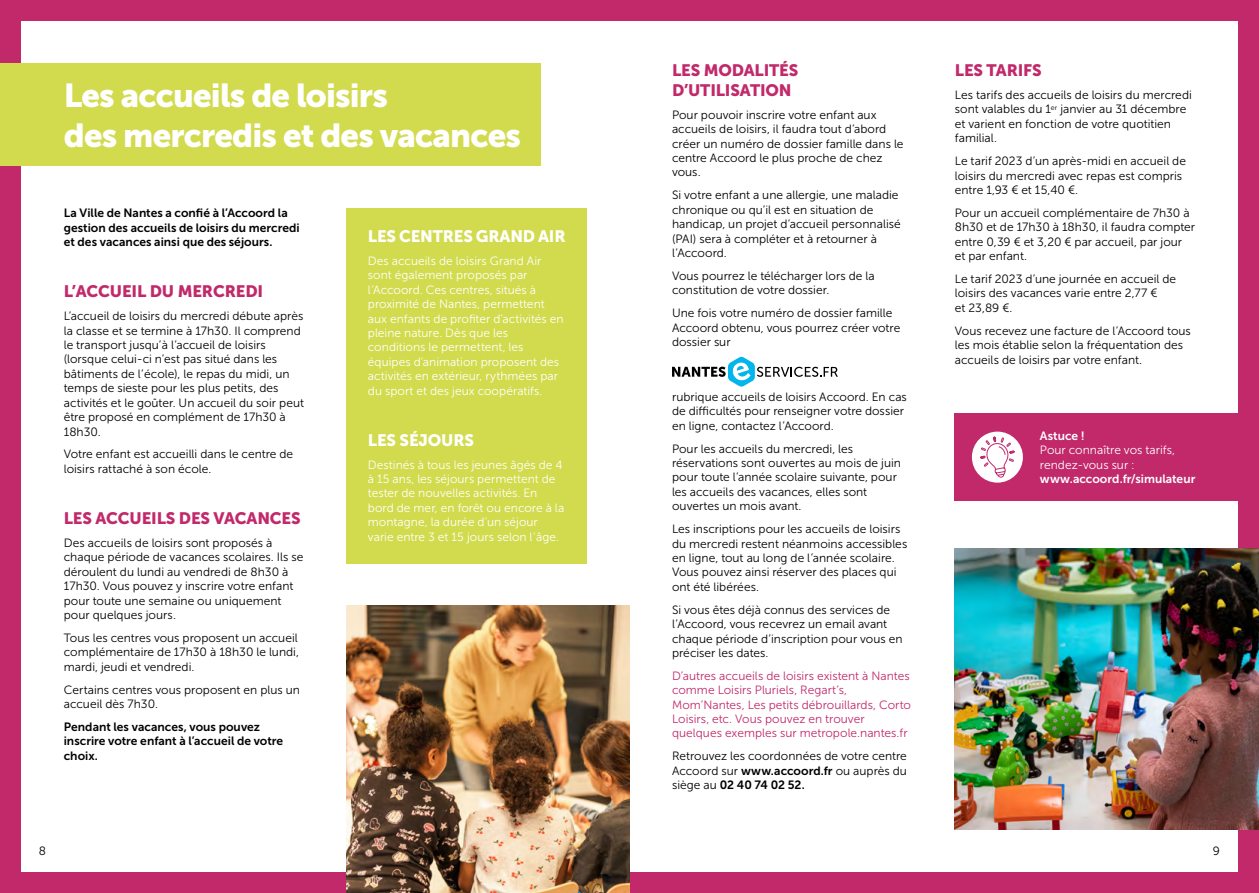
<style>
.page{position:relative;width:1259px;height:893px;background:#c1296b}
.page>*{position:absolute;margin:0;border:0;box-sizing:border-box;transform-origin:0 0}
.t1{font:33px/39.6px "Museo Sans 900";letter-spacing:-.025em;color:#fff}
.t2{font:16.5px/19.8px "Museo Sans 900";letter-spacing:-.01em;color:#c1296b}
.t3{font:16.5px "Museo Sans 900";letter-spacing:-.01em;color:#fff}
.t4{font:12px/14.4px "Museo Sans 300";color:#000}
.t5{font:12px/14.4px "Museo Sans 300";letter-spacing:.005em;color:#fff}
.t6{font:12px/14.4px "Museo Sans 700";color:#000}
.t7{font:12px/14.4px "Museo Sans 300";color:#c1296b}
.t8{font:12px "Museo Sans 700";letter-spacing:.005em;color:#fff}
.s1{font-family:"Museo Sans 700"}
.s2{font-family:"Museo Sans 300"}
</style>
<div class="page">
<div style="left:21px;top:21px;width:608px;height:851px;background:#fff"></div>
<div style="left:629px;top:21px;width:608px;height:851px;background:#fff"></div>
<div style="left:347px;top:208px;width:240px;height:355px;background:#d2db4d"></div>
<svg style="left:672px;top:357px;width:166px;height:30px"></svg>
<img style="left:955px;top:549px;width:304px;height:280px">
<img style="left:347px;top:606px;width:282px;height:287px">
<div style="left:0;top:64px;width:540px;height:102px;background:#d2db4d"></div>
<div style="left:955px;top:414px;width:304px;height:87px;background:#c1296b"></div>
<div style="left:972px;top:432px;width:51px;height:51px;background:#fff;border-radius:50%"></div>
<svg style="left:980px;top:436px;width:34px;height:42px"></svg>
<h1 class="t1" style="left:64px;top:76px;width:459px">Les accueils de loisirs<br>des mercredis et des vacances</h1>
<p class="t6" style="left:64px;top:206px;width:237px">La Ville de Nantes a confié à l’Accoord la gestion des accueils de loisirs du mercredi et des vacances ainsi que des séjours.</p>
<h2 class="t2" style="left:64px;top:282px;width:201px">L’ACCUEIL DU MERCREDI</h2>
<p class="t4" style="left:64px;top:309px;width:242px">L’accueil de loisirs du mercredi débute après la classe et se termine à 17h30. Il comprend le transport jusqu’à l’accueil de loisirs (lorsque celui-ci n’est pas situé dans les bâtiments de l’école), le repas du midi, un temps de sieste pour les plus petits, des activités et le goûter. Un accueil du soir peut être proposé en complément de 17h30 à 18h30.</p>
<p class="t4" style="left:64px;top:447px;width:231px">Votre enfant est accueilli dans le centre de loisirs rattaché à son école.</p>
<h2 class="t2" style="left:64px;top:508px;width:238px">LES ACCUEILS DES VACANCES</h2>
<p class="t4" style="left:64px;top:536px;width:241px">Des accueils de loisirs sont proposés à chaque période de vacances scolaires. Ils se déroulent du lundi au vendredi de 8h30 à 17h30. Vous pouvez y inscrire votre enfant pour toute une semaine ou uniquement pour quelques jours.</p>
<p class="t4" style="left:64px;top:631px;width:237px;text-align:justify">Tous les centres vous proposent un accueil complémentaire de 17h30 à 18h30 le lundi, mardi, jeudi et vendredi.</p>
<p class="t4" style="left:64px;top:682px;width:238px">Certains centres vous proposent en plus un accueil dès 7h30.</p>
<p class="t6" style="left:64px;top:719px;width:221px">Pendant les vacances, vous pouvez inscrire votre enfant à l’accueil de votre choix.</p>
<h2 class="t3" style="left:368px;top:227px;width:199px">LES CENTRES GRAND AIR</h2>
<p class="t5" style="left:368px;top:254px;width:197px">Des accueils de loisirs Grand Air sont également proposés par l’Accoord. Ces centres, situés à proximité de Nantes, permettent aux enfants de profiter d’activités en pleine nature. Dès que les conditions le permettent, les équipes d’animation proposent des activités en extérieur, rythmées par du sport et des jeux coopératifs.</p>
<h2 class="t3" style="left:368px;top:431px;width:108px">LES SÉJOURS</h2>
<p class="t5" style="left:368px;top:457px;width:198px">Destinés à tous les jeunes âgés de 4 à 15 ans, les séjours permettent de tester de nouvelles activités. En bord de mer, en forêt ou encore à la montagne, la durée d’un séjour varie entre 3 et 15 jours selon l’âge.</p>
<h2 class="t2" style="left:672px;top:60px;width:128px">LES MODALITÉS<br>D’UTILISATION</h2>
<p class="t4" style="left:672px;top:108px;width:233px">Pour pouvoir inscrire votre enfant aux accueils de loisirs, il faudra tout d’abord créer un numéro de dossier famille dans le centre Accoord le plus proche de chez vous.</p>
<p class="t4" style="left:672px;top:188px;width:230px">Si votre enfant a une allergie, une maladie chronique ou qu’il est en situation de handicap, un projet d’accueil personnalisé (PAI) sera à compléter et à retourner à l’Accoord.</p>
<p class="t4" style="left:672px;top:269px;width:204px">Vous pourrez le télécharger lors de la constitution de votre dossier.</p>
<p class="t4" style="left:672px;top:306px;width:230px">Une fois votre numéro de dossier famille<br>Accoord obtenu, vous pourrez créer votre dossier sur</p>
<p class="t4" style="left:672px;top:390px;width:236px">rubrique accueils de loisirs Accoord. En cas de difficultés pour renseigner votre dossier en ligne, contactez l’Accoord.</p>
<p class="t4" style="left:672px;top:441px;width:230px">Pour les accueils du mercredi, les réservations sont ouvertes au mois de juin pour toute l’année scolaire suivante, pour les accueils des vacances, elles sont ouvertes un mois avant.</p>
<p class="t4" style="left:672px;top:522px;width:237px">Les inscriptions pour les accueils de loisirs du mercredi restent néanmoins accessibles en ligne, tout au long de l’année scolaire.<br>Vous pouvez ainsi réserver des places qui ont été libérées.</p>
<p class="t4" style="left:672px;top:602px;width:232px">Si vous êtes déjà connus des services de l’Accoord, vous recevrez un email avant chaque période d’inscription pour vous en préciser les dates.</p>
<p class="t7" style="left:672px;top:669px;width:240px">D’autres accueils de loisirs existent à Nantes comme Loisirs Pluriels, Regart’s, Mom’Nantes, Les petits débrouillards, Corto Loisirs, etc. Vous pouvez en trouver quelques exemples sur metropole.nantes.fr</p>
<p class="t4" style="left:672px;top:749px;width:236px">Retrouvez les coordonnées de votre centre<br>Accoord sur <span class="s1">www.accoord.fr</span> ou auprès du</p>
<p class="t6" style="left:672px;top:778px;width:134px"><span class="s2">siège au</span> 02 40 74 02 52.</p>
<h2 class="t2" style="left:955px;top:60px;width:88px">LES TARIFS</h2>
<p class="t4" style="left:955px;top:88px;width:238px">Les tarifs des accueils de loisirs du mercredi sont valables du 1<sup>er</sup> janvier au 31 décembre et varient en fonction de votre quotitien familial.</p>
<p class="t4" style="left:955px;top:154px;width:233px">Le tarif 2023 d’un après-midi en accueil de loisirs du mercredi avec repas est compris entre 1,93 € et 15,40 €.</p>
<p class="t4" style="left:955px;top:206px;width:242px">Pour un accueil complémentaire de 7h30 à 8h30 et de 17h30 à 18h30, il faudra compter entre 0,39 € et 3,20 € par accueil, par jour et par enfant.</p>
<p class="t4" style="left:955px;top:272px;width:223px">Le tarif 2023 d’une journée en accueil de loisirs des vacances varie entre 2,77 €<br>et 23,89 €.</p>
<p class="t4" style="left:955px;top:323px;width:238px">Vous recevez une facture de l’Accoord tous les mois établie selon la fréquentation des accueils de loisirs par votre enfant.</p>
<p class="t8" style="left:1040px;top:429px;width:46px">Astuce !</p>
<p class="t5" style="left:1040px;top:443px;width:137px">Pour connaître vos tarifs, rendez-vous sur :</p>
<p class="t8" style="left:1040px;top:472px;width:157px">www.accoord.fr/simulateur</p>
<p class="t4" style="left:39px;top:844px;width:9px">8</p>
<p class="t4" style="left:1212px;top:844px;width:9px">9</p>
</div>
